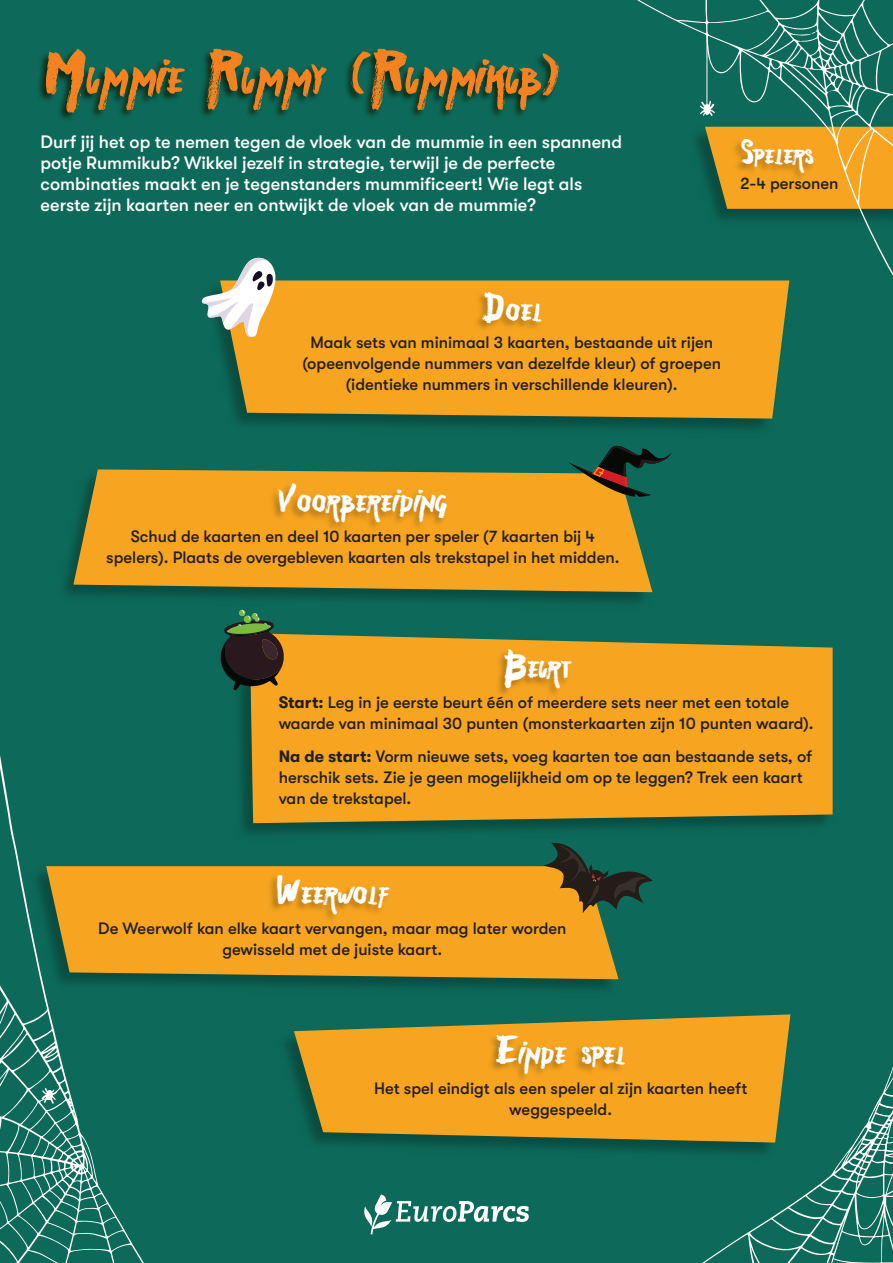
<style>
.page{position:relative;width:893px;height:1263px;background:#0d6a5a}
.page>*{position:absolute;margin:0;border:0;box-sizing:border-box;transform-origin:0 0}
.t1{font:58.2px "chocoleta 2";color:#f58220}
.t2{font:37.5px "chocoleta 2";color:#fff}
.t3{font:32.4px "chocoleta 2";color:#fff}
.t4{font:500 18px/21px "GT Walsheim";color:#fff}
.t5{font:500 16.5px/21px "GT Walsheim";color:#231f20;text-align:center}
.s1{font-weight:700}
</style>
<div class="page">
<svg style="left:702px;top:1067px;width:191px;height:196px"></svg>
<img style="left:39px;top:51px;width:518px;height:68px">
<svg style="left:364px;top:1194px;width:165px;height:40px"></svg>
<img style="left:239px;top:691px;width:584px;height:143px">
<div style="left:250px;top:634px;width:583px;height:189px;background:#f7a520"></div>
<img style="left:285px;top:1014px;width:510px;height:150px">
<svg style="left:294px;top:1014px;width:496px;height:128px;background:#ce9928"></svg>
<svg style="left:220px;top:280px;width:568px;height:139px;background:#e79f22"></svg>
<img style="left:65px;top:547px;width:588px;height:63px">
<svg style="left:73px;top:469px;width:579px;height:123px;background:#de9d24"></svg>
<img style="left:469px;top:284px;width:77px;height:66px">
<img style="left:266px;top:475px;width:185px;height:66px">
<img style="left:492px;top:641px;width:83px;height:66px">
<img style="left:484px;top:1027px;width:145px;height:66px">
<svg style="left:201px;top:257px;width:77px;height:81px"></svg>
<svg style="left:221px;top:610px;width:63px;height:81px"></svg>
<svg style="left:568px;top:445px;width:103px;height:52px"></svg>
<img style="left:147px;top:979px;width:472px;height:11px">
<div style="left:147px;top:866px;width:472px;height:113px;background:#f7a520"></div>
<img style="left:265px;top:867px;width:128px;height:66px">
<svg style="left:0;top:755px;width:147px;height:508px"></svg>
<svg style="left:543px;top:842px;width:110px;height:71px"></svg>
<svg style="left:617px;top:0;width:276px;height:294px"></svg>
<svg style="left:705px;top:127px;width:188px;height:82px;background:#e59f26"></svg>
<svg style="left:811px;top:26px;width:6px;height:8px"></svg>
<svg style="left:700px;top:33px;width:15px;height:83px"></svg>
<h1 class="t1" style="left:45px;top:48px;width:517px">Mummie Rummy (Rummikub)</h1>
<p class="t4" style="left:41px;top:131px;width:583px">Durf jij het op te nemen tegen de vloek van de mummie in een spannend potje Rummikub? Wikkel jezelf in strategie, terwijl je de perfecte combinaties maakt en je tegenstanders mummificeert! Wie legt als eerste zijn kaarten neer en ontwijkt de vloek van de mummie?</p>
<h3 class="t3" style="left:740px;top:139px;width:75px">Spelers</h3>
<p class="t5" style="left:740px;top:172px;width:100px">2-4 personen</p>
<h2 class="t2" style="left:481px;top:291px;width:62px">Doel</h2>
<p class="t5" style="left:302px;top:332px;width:420px">Maak sets van minimaal 3 kaarten, bestaande uit rijen (opeenvolgende nummers van dezelfde kleur) of groepen (identieke nummers in verschillende kleuren).</p>
<h2 class="t2" style="left:279px;top:482px;width:170px">Voorbereiding</h2>
<p class="t5" style="left:106px;top:526px;width:515px">Schud de kaarten en deel 10 kaarten per speler (7 kaarten bij 4 spelers). Plaats de overgebleven kaarten als trekstapel in het midden.</p>
<h2 class="t2" style="left:504px;top:648px;width:69px">Beurt</h2>
<p class="t5" style="left:279px;top:692px;width:536px;text-align:left"><span class="s1">Start:</span> Leg in je eerste beurt één of meerdere sets neer met een totale waarde van minimaal 30 punten (monsterkaarten zijn 10 punten waard).</p>
<p class="t5" style="left:279px;top:746px;width:535px;text-align:left"><span class="s1">Na de start:</span> Vorm nieuwe sets, voeg kaarten toe aan bestaande sets, of herschik sets. Zie je geen mogelijkheid om op te leggen? Trek een kaart van de trekstapel.</p>
<h2 class="t2" style="left:277px;top:874px;width:113px">Weerwolf</h2>
<p class="t5" style="left:98px;top:918px;width:470px">De Weerwolf kan elke kaart vervangen, maar mag later worden gewisseld met de juiste kaart.</p>
<h2 class="t2" style="left:496px;top:1034px;width:130px">Einde spel</h2>
<p class="t5" style="left:374px;top:1077px;width:375px">Het spel eindigt als een speler al zijn kaarten heeft weggespeeld.</p>
</div>
